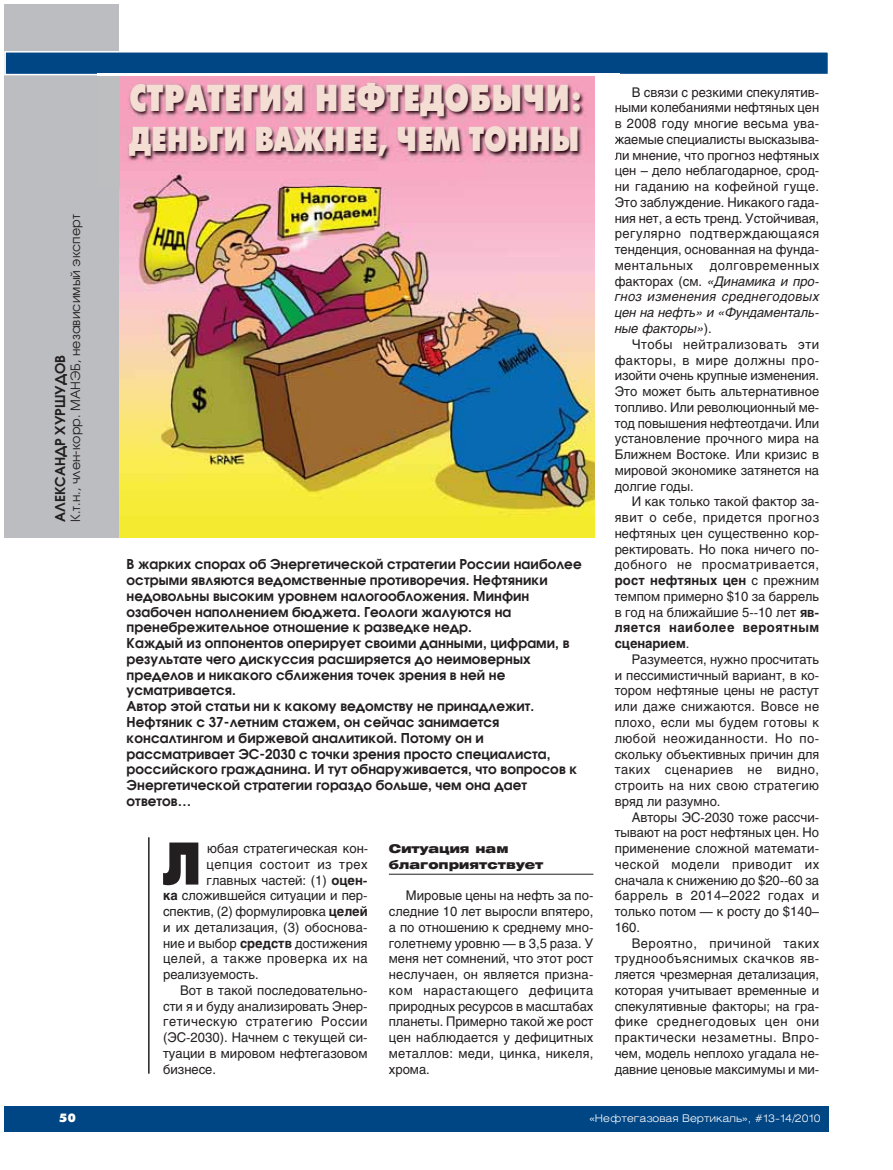
<style>
.page{position:relative;width:893px;height:1170px;background:#fff}
.page>*{position:absolute;margin:0;border:0;box-sizing:border-box;transform-origin:0 0}
.t1{font:700 60px "Futura Futuris X Cond C";color:#231f20}
.t2{font:700 37.5px "Futura Futuris X Cond C";color:#f4ded4}
.t3{font:700 34.5px "Futura Futuris X Cond C";letter-spacing:-.01em;color:#f4ded4}
.t4{font:600 13.5px/15.8px "Avant Garde Gothic C";letter-spacing:.005em;color:#231f20}
.t5{font:13.2px/15.8px "Helios";color:#231f20;text-align:justify}
.t6{font:italic 13.2px/15.8px "Helios";color:#231f20;text-align:justify}
.t7{font:13.2px "Helios";letter-spacing:.04em;color:#231f20}
.t8{font:13.2px "Helios";letter-spacing:.035em;color:#231f20}
.t9{font:12.75px "Avant Garde Gothic C";letter-spacing:.005em;color:#231f20}
.t10{font:900 12px/15.8px "Helios Ext";letter-spacing:.005em;color:#231f20}
.t11{font:12px "Futura Futuris XC";color:#fff}
.t12{font:300 10.5px "Helios Ext";color:#fff}
.s1{font-weight:700}
.s2{font-style:normal}
</style>
<div class="page">
<hr style="left:389px;top:873px;width:204px;height:1px;background:#231f20">
<img style="left:119px;top:186px;width:475px;height:352px">
<div style="left:4px;top:1106px;width:825px;height:25px;background:#004584"></div>
<div style="left:4px;top:4px;width:115px;height:534px;background:#bbbdc0"></div>
<div style="left:6px;top:53px;width:822px;height:21px;background:#004584"></div>
<div style="left:4px;top:51px;width:825px;height:24px;border:2px solid #fff"></div>
<hr style="left:148px;top:837px;width:2px;height:236px;background:#231f20">
<img style="left:98px;top:74px;width:522px;height:112px">
<svg style="left:615px;top:103px;width:5px;height:9px"></svg>
<svg style="left:615px;top:119px;width:5px;height:12px"></svg>
<svg style="left:615px;top:137px;width:5px;height:9px"></svg>
<svg style="left:615px;top:152px;width:5px;height:34px"></svg>
<p class="t9" style="left:71px;top:522px;width:309px;rotate:-90deg">К.т.н., член-корр. МАНЭБ, независимый эксперт</p>
<p class="t4" style="left:54px;top:522px;width:169px;rotate:-90deg">АЛЕКСАНДР ХУРШУДОВ</p>
<h2 class="t2" style="left:129px;top:83px;width:455px">СТРАТЕГИЯ НЕФТЕДОБЫЧИ:</h2>
<h3 class="t3" style="left:129px;top:126px;width:452px">ДЕНЬГИ ВАЖНЕЕ, ЧЕМ ТОННЫ</h3>
<p class="t4" style="left:127px;top:558px;width:456px">В жарких спорах об Энергетической стратегии России наиболее острыми являются ведомственные противоречия. Нефтяники недовольны высоким уровнем налогообложения. Минфин озабочен наполнением бюджета. Геологи жалуются на пренебрежительное отношение к разведке недр.<br>Каждый из оппонентов оперирует своими данными, цифрами, в результате чего дискуссия расширяется до неимоверных пределов и никакого сближения точек зрения в ней не усматривается.<br>Автор этой статьи ни к какому ведомству не принадлежит.<br>Нефтяник с 37-летним стажем, он сейчас занимается консалтингом и биржевой аналитикой. Потому он и рассматривает ЭС-2030 с точки зрения просто специалиста, российского гражданина. И тут обнаруживается, что вопросов к Энергетической стратегии гораздо больше, чем она дает ответов…</p>
<h1 class="t1" style="left:163px;top:840px;width:41px">Л</h1>
<p class="t5" style="left:207px;top:841px;width:163px">юбая стратегическая кон-</p>
<p class="t7" style="left:207px;top:859px;width:163px">цепция состоит из трех</p>
<p class="t5" style="left:207px;top:873px;width:163px">главных частей: (1) <span class="s1">оцен-</span></p>
<p class="t5" style="left:163px;top:889px;width:206px"><span class="s1">ка</span> сложившейся ситуации и пер-</p>
<p class="t5" style="left:163px;top:904px;width:206px">спектив, (2) формулировка <span class="s1">целей</span></p>
<p class="t5" style="left:163px;top:920px;width:206px">и их детализация, (3) обоснова-</p>
<p class="t5" style="left:163px;top:936px;width:206px">ние и выбор <span class="s1">средств</span> достижения</p>
<p class="t8" style="left:163px;top:953px;width:206px">целей, а также проверка их на</p>
<p class="t5" style="left:163px;top:967px;width:97px">реализуемость.</p>
<p class="t5" style="left:180px;top:983px;width:189px">Вот в такой последовательно-</p>
<p class="t5" style="left:163px;top:999px;width:206px">сти я и буду анализировать Энер-</p>
<p class="t7" style="left:163px;top:1016px;width:206px">гетическую стратегию России</p>
<p class="t5" style="left:163px;top:1030px;width:206px">(ЭС-2030). Начнем с текущей си-</p>
<p class="t5" style="left:163px;top:1046px;width:206px">туации в мировом нефтегазовом</p>
<p class="t5" style="left:163px;top:1062px;width:54px">бизнесе.</p>
<p class="t10" style="left:389px;top:841px;width:156px">Ситуация нам благоприятствует</p>
<p class="t5" style="left:389px;top:889px;width:206px;text-indent:17px">Мировые цены на нефть за по&shy;следние 10 лет выросли впятеро, а по отношению к среднему мно&shy;голетнему уровню — в 3,5 раза. У меня нет сомнений, что этот рост неслучаен, он является призна&shy;ком нарастающего дефицита природных ресурсов в масштабах планеты. Примерно такой же рост цен наблюдается у дефицитных металлов: меди, цинка, никеля, хрома.</p>
<p class="t5" style="left:615px;top:85px;width:206px;text-indent:17px">В связи с резкими спекулятив&shy;ными колебаниями нефтяных цен в 2008 году многие весьма ува&shy;жаемые специалисты высказыва&shy;ли мнение, что прогноз нефтяных цен – дело неблагодарное, срод&shy;ни гаданию на кофейной гуще.<br>Это заблуждение. Никакого гада&shy;ния нет, а есть тренд. Устойчивая, регулярно подтверждающаяся тенденция, основанная на фунда&shy;ментальных</p>
<p class="t6" style="left:615px;top:259px;width:206px;text-indent:95px"><span class="s2">долговременных факторах (см.</span> «Динамика и про&shy;гноз изменения среднегодовых цен на нефть» и «Фундаменталь&shy;ные факторы»<span class="s2">).</span></p>
<p class="t5" style="left:615px;top:337px;width:206px;text-indent:17px">Чтобы нейтрализовать эти факторы, в мире должны про&shy;изойти очень крупные изменения.<br>Это может быть альтернативное топливо. Или революционный ме&shy;тод повышения нефтеотдачи. Или установление прочного мира на Ближнем Востоке. Или кризис в мировой экономике затянется на долгие годы.</p>
<p class="t5" style="left:615px;top:495px;width:206px;text-indent:17px">И как только такой фактор за&shy;явит о себе, придется прогноз нефтяных цен существенно кор&shy;ректировать. Но пока ничего по&shy;добного не просматривается, <span class="s1">рост нефтяных цен</span> с прежним темпом примерно $10 за баррель в год на ближайшие 5--10 лет <span class="s1">яв&shy;ляется наиболее вероятным сценарием</span>.</p>
<p class="t5" style="left:615px;top:652px;width:206px;text-indent:17px">Разумеется, нужно просчитать и пессимистичный вариант, в ко&shy;тором нефтяные цены не растут или даже снижаются. Вовсе не плохо, если мы будем готовы к любой неожиданности. Но по&shy;скольку объективных причин для таких сценариев не видно, строить на них свою стратегию вряд ли разумно.</p>
<p class="t5" style="left:615px;top:810px;width:206px;text-indent:17px">Авторы ЭС-2030 тоже рассчи&shy;тывают на рост нефтяных цен. Но применение сложной математи&shy;ческой модели приводит их сначала к снижению до $20--60 за баррель в 2014–2022 годах и только потом — к росту до $140– 160.</p>
<p class="t5" style="left:615px;top:936px;width:206px;text-indent:17px">Вероятно, причиной таких труднообъяснимых скачков яв&shy;ляется чрезмерная детализация, которая учитывает временные и спекулятивные факторы; на гра&shy;фике среднегодовых цен они практически незаметны. Впро&shy;чем, модель неплохо угадала не&shy;давние ценовые максимумы и ми-</p>
<p class="t11" style="left:59px;top:1113px;width:18px">50</p>
<p class="t12" style="left:589px;top:1113px;width:233px">«Нефтегазовая Вертикаль», #13-14/2010</p>
</div>
